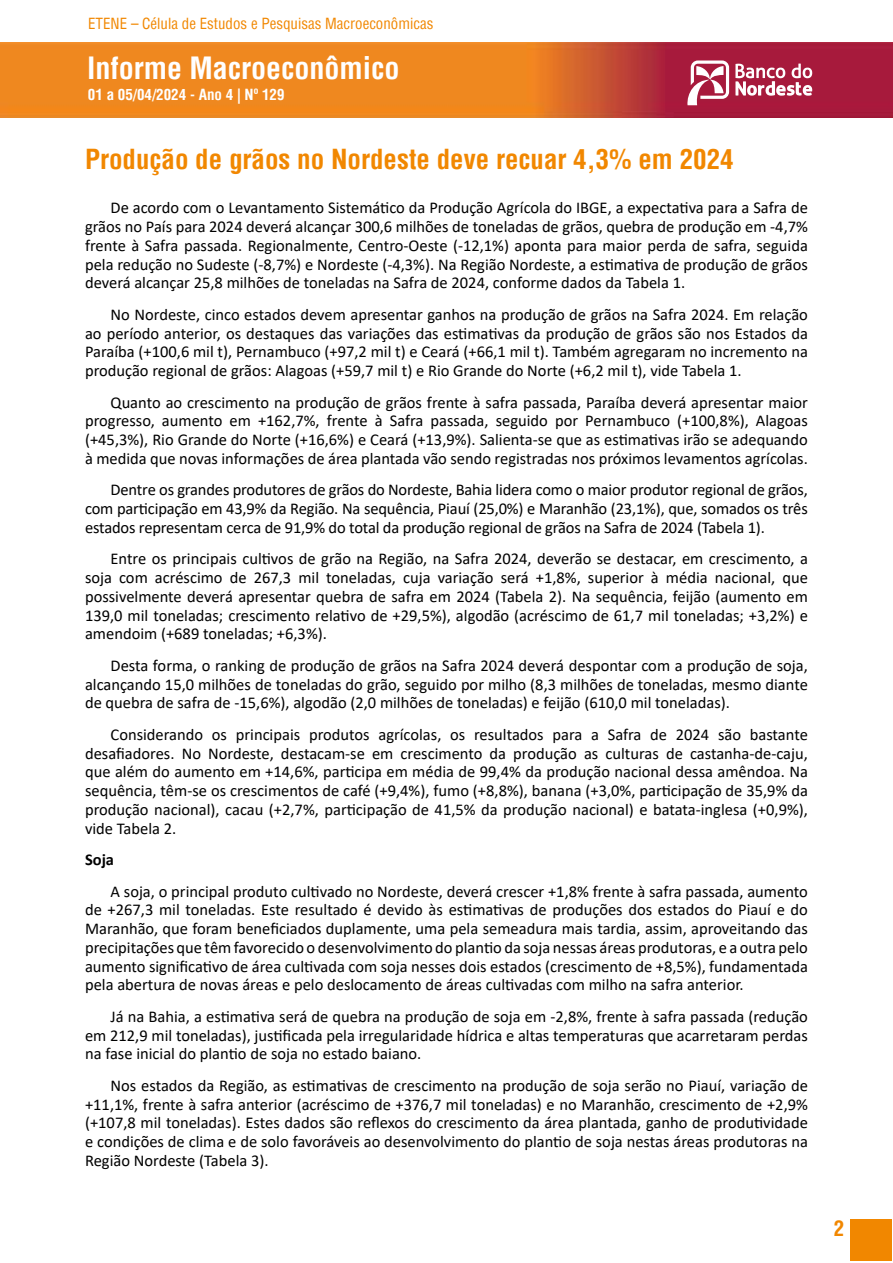
<style>
.page{position:relative;width:893px;height:1263px;background:#fff}
.page>*{position:absolute;margin:0;border:0;box-sizing:border-box;transform-origin:0 0}
.t1{font:700 condensed 30px "Helvetica";color:#fff}
.t2{font:700 condensed 27px "Helvetica";color:#f18700}
.t3{font:700 condensed 21px "Helvetica";color:#f18700}
.t4{font:16.5px/18.8px "Calibri";color:#000;text-align:justify}
.t5{font:700 16.5px "Calibri";color:#000}
.t6{font:condensed 15px "Helvetica";color:#f18700}
.t7{font:700 condensed 15px "Helvetica";color:#fff}
</style>
<div class="page">
<img style="left:0;top:43px;width:893px;height:75px">
<svg style="left:686px;top:61px;width:43px;height:44px"></svg>
<svg style="left:735px;top:64px;width:77px;height:32px"></svg>
<div style="left:850px;top:1219px;width:42px;height:41px;background:#f18700"></div>
<p class="t6" style="left:88px;top:14px;width:347px">ETENE – Célula de Estudos e Pesquisas Macroeconômicas</p>
<h1 class="t1" style="left:87px;top:48px;width:314px">Informe Macroeconômico</h1>
<p class="t7" style="left:88px;top:85px;width:198px">01 a 05/04/2024 - Ano 4 | Nº 129</p>
<h2 class="t2" style="left:85px;top:141px;width:650px">Produção de grãos no Nordeste deve recuar 4,3% em 2024</h2>
<p class="t4" style="left:85px;top:198px;width:724px;text-indent:26px">De acordo com o Levantamento Sistemático da Produção Agrícola do IBGE, a expectativa para a Safra de grãos no País para 2024 deverá alcançar 300,6 milhões de toneladas de grãos, quebra de produção em -4,7% frente à Safra passada. Regionalmente, Centro-Oeste (-12,1%) aponta para maior perda de safra, seguida pela redução no Sudeste (-8,7%) e Nordeste (-4,3%). Na Região Nordeste, a estimativa de produção de grãos deverá alcançar 25,8 milhões de toneladas na Safra de 2024, conforme dados da Tabela 1.</p>
<p class="t4" style="left:85px;top:305px;width:724px;text-indent:26px">No Nordeste, cinco estados devem apresentar ganhos na produção de grãos na Safra 2024. Em relação ao período anterior, os destaques das variações das estimativas da produção de grãos são nos Estados da Paraíba (+100,6 mil t), Pernambuco (+97,2 mil t) e Ceará (+66,1 mil t). Também agregaram no incremento na produção regional de grãos: Alagoas (+59,7 mil t) e Rio Grande do Norte (+6,2 mil t), vide Tabela 1.</p>
<p class="t4" style="left:85px;top:392px;width:724px;text-indent:26px">Quanto ao crescimento na produção de grãos frente à safra passada, Paraíba deverá apresentar maior progresso, aumento em +162,7%, frente à Safra passada, seguido por Pernambuco (+100,8%), Alagoas (+45,3%), Rio Grande do Norte (+16,6%) e Ceará (+13,9%). Salienta-se que as estimativas irão se adequando à medida que novas informações de área plantada vão sendo registradas nos próximos levamentos agrícolas.</p>
<p class="t4" style="left:85px;top:480px;width:724px;text-indent:26px">Dentre os grandes produtores de grãos do Nordeste, Bahia lidera como o maior produtor regional de grãos, com participação em 43,9% da Região. Na sequência, Piauí (25,0%) e Maranhão (23,1%), que, somados os três estados representam cerca de 91,9% do total da produção regional de grãos na Safra de 2024 (Tabela 1).</p>
<p class="t4" style="left:85px;top:549px;width:724px;text-indent:26px">Entre os principais cultivos de grão na Região, na Safra 2024, deverão se destacar, em crescimento, a soja com acréscimo de 267,3 mil toneladas, cuja variação será +1,8%, superior à média nacional, que possivelmente deverá apresentar quebra de safra em 2024 (Tabela 2). Na sequência, feijão (aumento em 139,0 mil toneladas; crescimento relativo de +29,5%), algodão (acréscimo de 61,7 mil toneladas; +3,2%) e amendoim (+689 toneladas; +6,3%).</p>
<p class="t4" style="left:85px;top:655px;width:724px;text-indent:26px">Desta forma, o ranking de produção de grãos na Safra 2024 deverá despontar com a produção de soja, alcançando 15,0 milhões de toneladas do grão, seguido por milho (8,3 milhões de toneladas, mesmo diante de quebra de safra de -15,6%), algodão (2,0 milhões de toneladas) e feijão (610,0 mil toneladas).</p>
<p class="t4" style="left:85px;top:724px;width:724px;text-indent:26px">Considerando os principais produtos agrícolas, os resultados para a Safra de 2024 são bastante desafiadores. No Nordeste, destacam-se em crescimento da produção as culturas de castanha-de-caju, que além do aumento em +14,6%, participa em média de 99,4% da produção nacional dessa amêndoa. Na sequência, têm-se os crescimentos de café (+9,4%), fumo (+8,8%), banana (+3,0%, participação de 35,9% da produção nacional), cacau (+2,7%, participação de 41,5% da produção nacional) e batata-inglesa (+0,9%), vide Tabela 2.</p>
<p class="t5" style="left:85px;top:848px;width:31px">Soja</p>
<p class="t4" style="left:85px;top:881px;width:724px;text-indent:26px">A soja, o principal produto cultivado no Nordeste, deverá crescer +1,8% frente à safra passada, aumento de +267,3 mil toneladas. Este resultado é devido às estimativas de produções dos estados do Piauí e do Maranhão, que foram beneficiados duplamente, uma pela semeadura mais tardia, assim, aproveitando das precipitações que têm favorecido o desenvolvimento do plantio da soja nessas áreas produtoras, e a outra pelo aumento significativo de área cultivada com soja nesses dois estados (crescimento de +8,5%), fundamentada pela abertura de novas áreas e pelo deslocamento de áreas cultivadas com milho na safra anterior.</p>
<p class="t4" style="left:85px;top:1006px;width:724px;text-indent:26px">Já na Bahia, a estimativa será de quebra na produção de soja em -2,8%, frente à safra passada (redução em 212,9 mil toneladas), justificada pela irregularidade hídrica e altas temperaturas que acarretaram perdas na fase inicial do plantio de soja no estado baiano.</p>
<p class="t4" style="left:85px;top:1075px;width:724px;text-indent:26px">Nos estados da Região, as estimativas de crescimento na produção de soja serão no Piauí, variação de +11,1%, frente à safra anterior (acréscimo de +376,7 mil toneladas) e no Maranhão, crescimento de +2,9% (+107,8 mil toneladas). Estes dados são reflexos do crescimento da área plantada, ganho de produtividade e condições de clima e de solo favoráveis ao desenvolvimento do plantio de soja nestas áreas produtoras na Região Nordeste (Tabela 3).</p>
<p class="t3" style="left:834px;top:1214px;width:12px">2</p>
</div>
